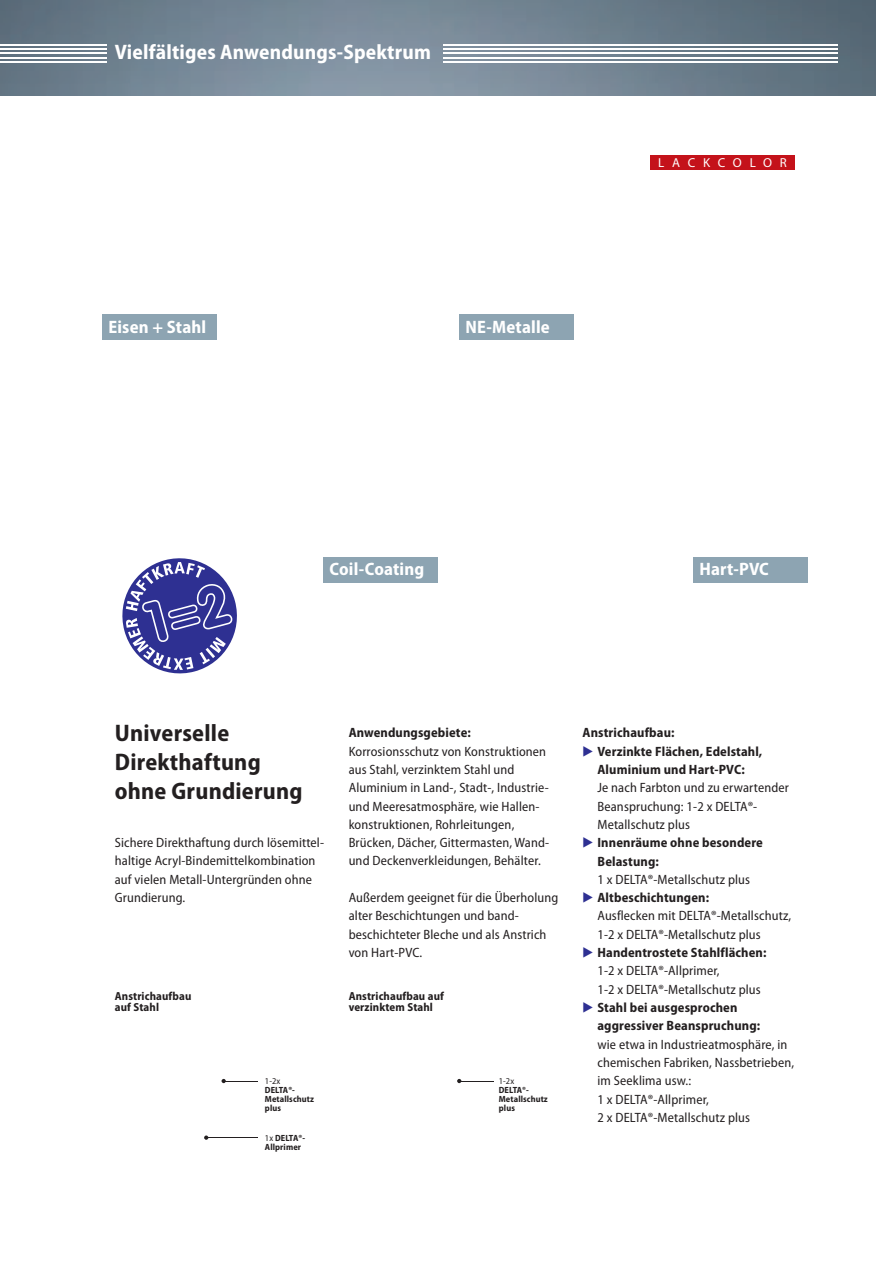
<style>
.page{position:relative;width:876px;height:1263px;background:#fff}
.page>*{position:absolute;margin:0;border:0;box-sizing:border-box;transform-origin:0 0}
.t1{font:700 semi-condensed 24px/29.2px "Myriad Pro CD";letter-spacing:.01em;color:#231f20}
.t2{font:700 semi-condensed 21px "Myriad Pro CD";letter-spacing:.01em;color:#fff}
.t3{font:700 semi-condensed 18px "Myriad Pro CD";letter-spacing:.01em;color:#fff}
.t4{font:13.5px/18.3px "Myriad Pro CD Semicondensed Regula";letter-spacing:.01em;color:#231f20}
.t5{font:700 semi-condensed 13.5px/18.3px "Myriad Pro CD";letter-spacing:.01em;color:#231f20}
.t6{font:13.05px "Myriad Pro";letter-spacing:.59em;color:#fff}
.t7{font:700 semi-condensed 11.7px/11.7px "Myriad Pro CD";letter-spacing:.01em;color:#231f20}
.t8{font:700 semi-condensed 9px/9px "Myriad Pro CD";letter-spacing:.01em;color:#231f20}
.t9{font:9px "Myriad Pro CD Semicondensed Regula";color:#231f20}
.s1{font-family:"Myriad Pro CD Semicondensed Regula";font-weight:400;font-stretch:normal}
.s2{font-family:"Myriad Pro CD Semicondensed Regula";font-weight:400;font-stretch:normal;color:#2e3092}
</style>
<div class="page">
<img style="left:0;top:0;width:876px;height:96px">
<hr style="left:0;top:44px;width:106px;height:1px;background:#fff">
<hr style="left:0;top:48px;width:106px;height:2px;background:#fff">
<hr style="left:0;top:52px;width:106px;height:2px;background:#fff">
<hr style="left:0;top:57px;width:106px;height:1px;background:#fff">
<hr style="left:0;top:61px;width:106px;height:1px;background:#fff">
<hr style="left:443px;top:44px;width:395px;height:1px;background:#fff">
<hr style="left:443px;top:48px;width:395px;height:2px;background:#fff">
<hr style="left:443px;top:52px;width:395px;height:2px;background:#fff">
<hr style="left:443px;top:57px;width:395px;height:1px;background:#fff">
<hr style="left:443px;top:61px;width:395px;height:1px;background:#fff">
<hr style="left:206px;top:1137px;width:52px;height:1px;background:#231f20">
<hr style="left:223px;top:1081px;width:35px;height:1px;background:#231f20">
<hr style="left:459px;top:1081px;width:34px;height:1px;background:#231f20">
<svg style="left:204px;top:1135px;width:4px;height:5px"></svg>
<svg style="left:222px;top:1079px;width:4px;height:4px"></svg>
<svg style="left:457px;top:1079px;width:4px;height:4px"></svg>
<svg style="left:122px;top:558px;width:115px;height:116px"></svg>
<div style="left:102px;top:315px;width:115px;height:25px;background:#8da4b2"></div>
<div style="left:323px;top:557px;width:115px;height:26px;background:#8da4b2"></div>
<div style="left:693px;top:557px;width:115px;height:26px;background:#8da4b2"></div>
<div style="left:459px;top:315px;width:115px;height:25px;background:#8da4b2"></div>
<div style="left:651px;top:155px;width:144px;height:14px;background:#c4121a"></div>
<h2 class="t2" style="left:115px;top:39px;width:318px">Vielfältiges Anwendungs-Spektrum</h2>
<h3 class="t3" style="left:108px;top:315px;width:99px">Eisen + Stahl</h3>
<h3 class="t3" style="left:466px;top:315px;width:86px">NE-Metalle</h3>
<p class="t6" style="left:658px;top:154px;width:130px">LACKCOLOR</p>
<h3 class="t3" style="left:330px;top:558px;width:96px">Coil-Coating</h3>
<h3 class="t3" style="left:699px;top:558px;width:71px">Hart-PVC</h3>
<h1 class="t1" style="left:115px;top:717px;width:189px">Universelle<br>Direkthaftung ohne Grundierung</h1>
<p class="t4" style="left:115px;top:833px;width:211px">Sichere Direkthaftung durch lösemittel&shy;haltige Acryl-Bindemittelkombination auf vielen Metall-Untergründen ohne Grundierung.</p>
<p class="t5" style="left:349px;top:723px;width:124px">Anwendungsgebiete:</p>
<p class="t4" style="left:349px;top:742px;width:202px">Korrosionsschutz von Konstruktionen aus Stahl, verzinktem Stahl und Aluminium in Land-, Stadt-, Industrie&shy;und Meeresatmosphäre, wie Hallen&shy;konstruktionen, Rohrleitungen, Brücken, Dächer, Gittermasten, Wand&shy;und Deckenverkleidungen, Behälter.</p>
<p class="t4" style="left:349px;top:888px;width:211px">Außerdem geeignet für die Überholung alter Beschichtungen und band&shy;beschichteter Bleche und als Anstrich von Hart-PVC.</p>
<p class="t7" style="left:115px;top:989px;width:78px">Anstrichaufbau auf Stahl</p>
<p class="t7" style="left:349px;top:989px;width:97px">Anstrichaufbau auf verzinktem Stahl</p>
<p class="t9" style="left:265px;top:1075px;width:17px">1-2x</p>
<p class="t8" style="left:265px;top:1085px;width:50px">DELTA®-<br>Metallschutz plus</p>
<p class="t8" style="left:265px;top:1133px;width:42px"><span class="s1">1x</span> DELTA®-<br>Allprimer</p>
<p class="t9" style="left:499px;top:1075px;width:17px">1-2x</p>
<p class="t8" style="left:499px;top:1085px;width:50px">DELTA®-<br>Metallschutz plus</p>
<p class="t5" style="left:583px;top:723px;width:93px">Anstrichaufbau:</p>
<p class="t5" style="left:583px;top:742px;width:181px"><span class="s2">▶</span> Verzinkte Flächen, Edelstahl,</p>
<p class="t5" style="left:597px;top:760px;width:149px">Aluminium und Hart-PVC:</p>
<p class="t4" style="left:597px;top:778px;width:193px">Je nach Farbton und zu erwartender<br>Beanspruchung: 1-2 x DELTA®-<br>Metallschutz plus</p>
<p class="t5" style="left:597px;top:833px;width:167px;text-indent:-15px"><span class="s2">▶</span> Innenräume ohne besondere<br>Belastung:</p>
<p class="t4" style="left:597px;top:870px;width:154px">1 x DELTA®-Metallschutz plus</p>
<p class="t5" style="left:583px;top:888px;width:128px"><span class="s2">▶</span> Altbeschichtungen:</p>
<p class="t4" style="left:597px;top:906px;width:195px">Ausflecken mit DELTA®-Metallschutz,<br>1-2 x DELTA®-Metallschutz plus</p>
<p class="t5" style="left:583px;top:943px;width:185px"><span class="s2">▶</span> Handentrostete Stahlflächen:</p>
<p class="t4" style="left:597px;top:961px;width:165px">1-2 x DELTA®-Allprimer,<br>1-2 x DELTA®-Metallschutz plus</p>
<p class="t5" style="left:597px;top:998px;width:164px;text-indent:-15px"><span class="s2">▶</span> Stahl bei ausgesprochen aggressiver Beanspruchung:</p>
<p class="t4" style="left:597px;top:1035px;width:198px">wie etwa in Industrieatmosphäre, in chemischen Fabriken, Nassbetrieben, im Seeklima usw.:<br>1 x DELTA®-Allprimer,<br>2 x DELTA®-Metallschutz plus</p>
</div>
